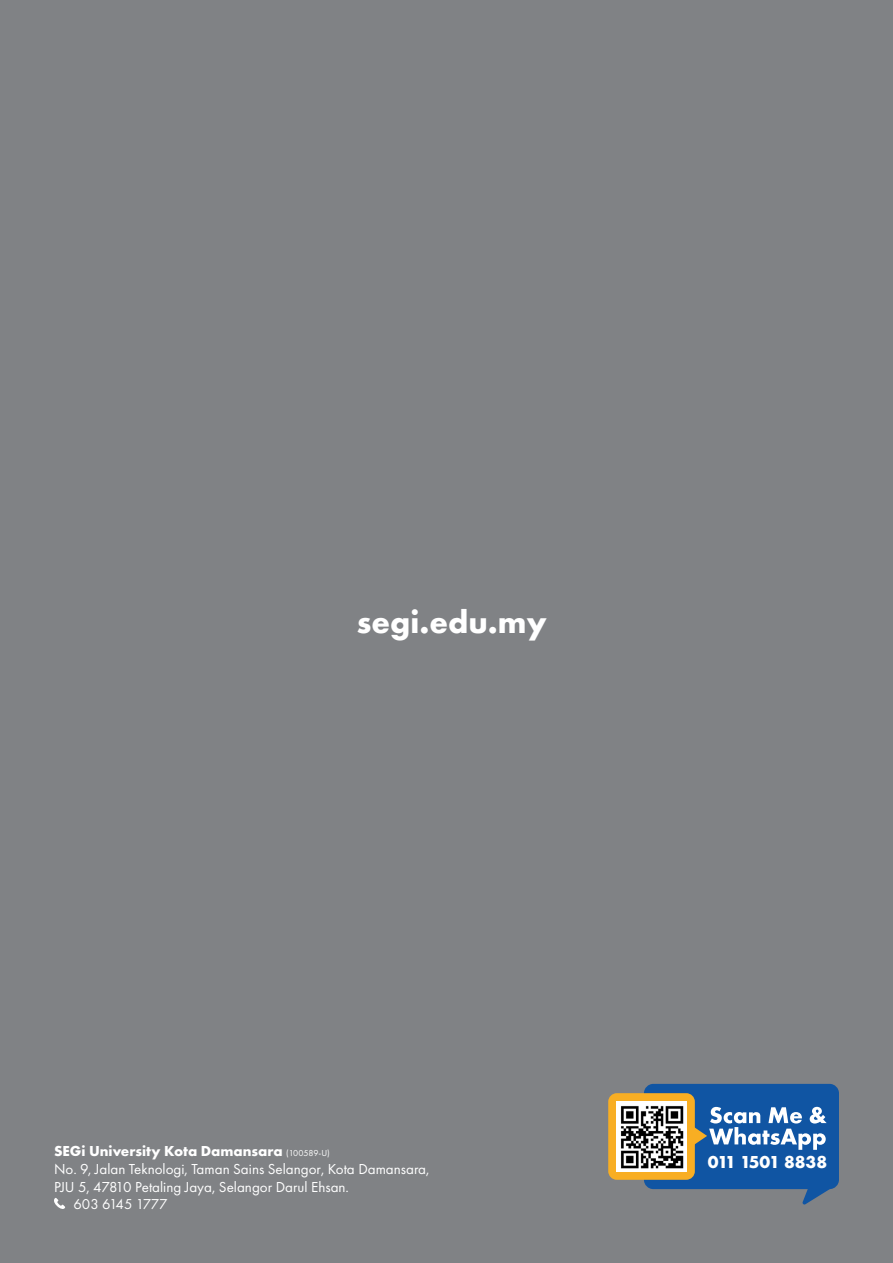
<style>
.page{position:relative;width:893px;height:1263px;background:#808285}
.page>*{position:absolute;margin:0;border:0;box-sizing:border-box;transform-origin:0 0}
.t1{font:700 33px "Futura PT";color:#fff}
.t2{font:700 18px "Futura PT";letter-spacing:-.04em;color:#fff}
.t3{font:15px/18px "Futura PT";color:#fff}
.t4{font:700 15px "Futura PT";color:#fff}
.t5{font:14.85px "Futura PT";letter-spacing:-.015em;color:#fff}
.s1{font-weight:400;font-size:9px}
</style>
<div class="page">
<svg style="left:54px;top:1198px;width:11px;height:11px"></svg>
<svg style="left:802px;top:1188px;width:32px;height:17px"></svg>
<div style="left:644px;top:1084px;width:195px;height:105px;background:#1055a3;border-radius:9px"></div>
<div style="left:608px;top:1093px;width:87px;height:87px;background:#f8ae23;border-radius:9px"></div>
<svg style="left:694px;top:1107px;width:133px;height:43px"></svg>
<img style="left:616px;top:1101px;width:71px;height:71px">
<p class="t1" style="left:357px;top:600px;width:191px">segi.edu.my</p>
<p class="t4" style="left:54px;top:1141px;width:277px">SEGi University Kota Damansara <span class="s1">(100589-U)</span></p>
<p class="t3" style="left:54px;top:1159px;width:377px">No. 9, Jalan Teknologi, Taman Sains Selangor, Kota Damansara,<br>PJU 5, 47810 Petaling Jaya, Selangor Darul Ehsan.</p>
<p class="t5" style="left:73px;top:1195px;width:96px">603 6145 1777</p>
<p class="t2" style="left:708px;top:1150px;width:121px">011 1501 8838</p>
</div>
